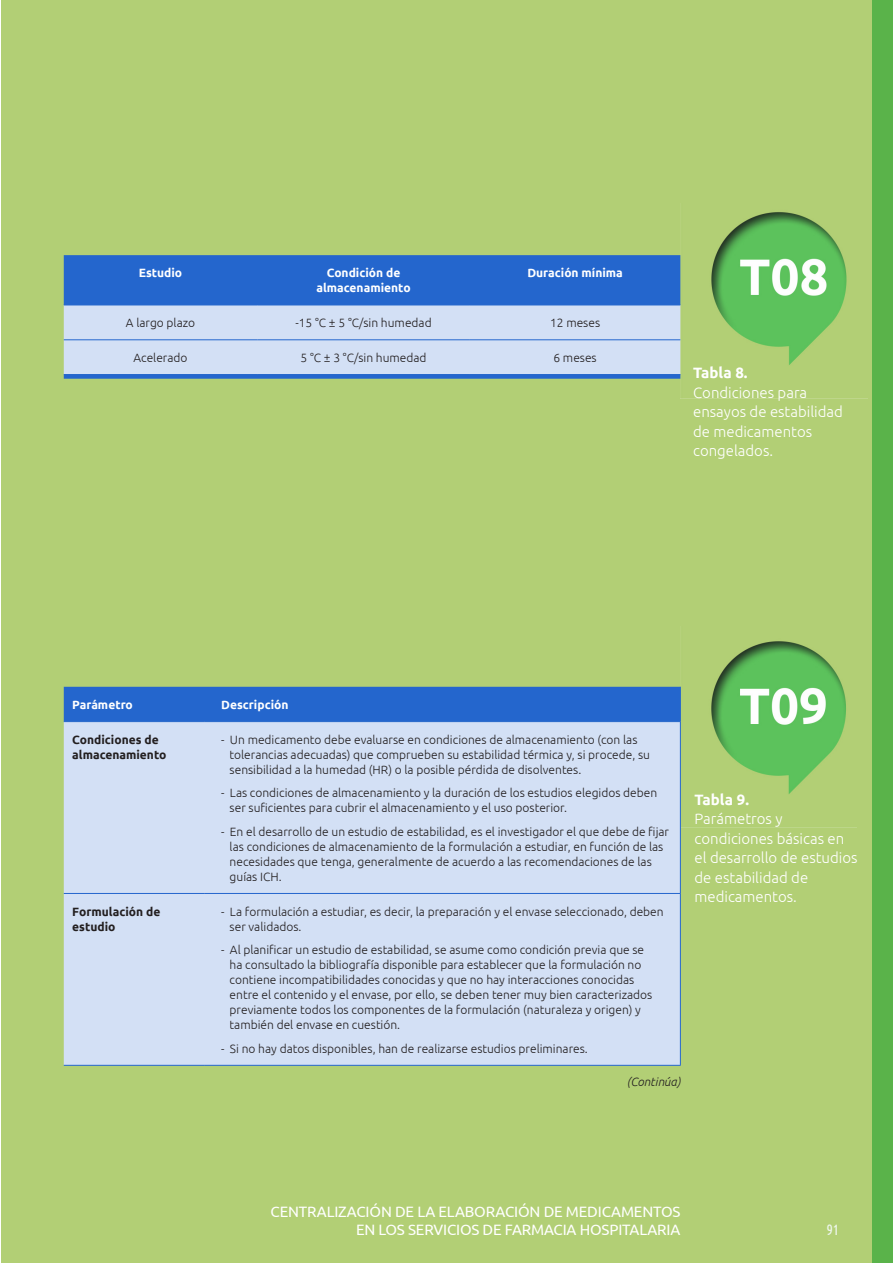
<style>
.page{position:relative;width:893px;height:1263px;background:#fff}
.page>*{position:absolute;margin:0;border:0;box-sizing:border-box;transform-origin:0 0}
.Titol_figura{font:300 15px/19.5px "Ubuntu";color:#fff}
.t1{font:15px/18px "Ubuntu";letter-spacing:-.01em;color:#fff;text-align:right}
.t2{font:15px "Ubuntu Condensed";color:#eef7ed}
.C__texto{font:300 12px/15px "Ubuntu";color:#231f20}
.C__texto-2{font:700 12px/15px "Ubuntu";color:#fff;text-align:center}
.C__texto-3{font:700 12px/15px "Ubuntu";color:#231f20}
.Peu_Figura{font:italic 300 12px "Ubuntu";color:#231f20}
.s1{font-weight:700}
</style>
<div class="page">
<div style="left:1px;top:0;width:892px;height:1263px;background:#b2cf75"></div>
<div style="left:872px;top:0;width:21px;height:1263px;background:#5ab34a"></div>
<img style="left:680px;top:212px;width:187px;height:187px">
<img style="left:680px;top:641px;width:177px;height:187px">
<svg style="left:64px;top:255px;width:616px;height:119px;background:#87abe3"></svg>
<hr style="left:64px;top:305px;width:193px;height:1px;background:#2466cd">
<hr style="left:257px;top:305px;width:213px;height:1px;background:#2466cd">
<hr style="left:470px;top:305px;width:210px;height:1px;background:#2466cd">
<hr style="left:64px;top:339px;width:193px;height:1px;background:#2466cd">
<hr style="left:257px;top:339px;width:213px;height:1px;background:#2466cd">
<hr style="left:470px;top:339px;width:210px;height:1px;background:#2466cd">
<div style="left:64px;top:374px;width:616px;height:5px;background:#2466cd"></div>
<div style="left:64px;top:687px;width:616px;height:34px;background:#2466cd"></div>
<div style="left:64px;top:722px;width:616px;height:343px;background:#d3e0f5"></div>
<hr style="left:680px;top:687px;width:1px;height:34px;background:#2466cd">
<hr style="left:64px;top:721px;width:140px;height:1px;background:#2466cd">
<hr style="left:204px;top:721px;width:477px;height:1px;background:#2466cd">
<hr style="left:680px;top:722px;width:1px;height:171px;background:#2466cd">
<hr style="left:64px;top:893px;width:140px;height:1px;background:#2466cd">
<hr style="left:204px;top:893px;width:477px;height:1px;background:#2466cd">
<hr style="left:680px;top:894px;width:1px;height:171px;background:#2466cd">
<hr style="left:64px;top:1065px;width:140px;height:1px;background:#2466cd">
<hr style="left:204px;top:1065px;width:477px;height:1px;background:#2466cd">
<p class="C__texto-2" style="left:139px;top:265px;width:45px">Estudio</p>
<p class="C__texto-2" style="left:317px;top:265px;width:96px">Condición de almacenamiento</p>
<p class="C__texto-2" style="left:527px;top:265px;width:97px">Duración mínima</p>
<p class="C__texto" style="left:126px;top:315px;width:71px">A largo plazo</p>
<p class="C__texto" style="left:295px;top:315px;width:138px">-15 °C ± 5 °C/sin humedad</p>
<p class="C__texto" style="left:550px;top:315px;width:52px">12 meses</p>
<p class="C__texto" style="left:134px;top:350px;width:55px">Acelerado</p>
<p class="C__texto" style="left:301px;top:350px;width:128px">5 °C ± 3 °C/sin humedad</p>
<p class="C__texto" style="left:553px;top:350px;width:45px">6 meses</p>
<p class="Titol_figura" style="left:693px;top:363px;width:151px"><span class="s1">Tabla 8.<br></span>Condiciones para ensayos de estabilidad de medicamentos congelados.</p>
<p class="C__texto-2" style="left:72px;top:697px;width:62px">Parámetro</p>
<p class="C__texto-2" style="left:221px;top:697px;width:69px">Descripción</p>
<p class="C__texto-3" style="left:72px;top:732px;width:96px">Condiciones de almacenamiento</p>
<p class="C__texto" style="left:230px;top:732px;width:422px;text-indent:-9px">- Un medicamento debe evaluarse en condiciones de almacenamiento (con las tolerancias adecuadas) que comprueben su estabilidad térmica y, si procede, su sensibilidad a la humedad (HR) o la posible pérdida de disolventes.</p>
<p class="C__texto" style="left:230px;top:785px;width:429px;text-indent:-9px">- Las condiciones de almacenamiento y la duración de los estudios elegidos deben ser suficientes para cubrir el almacenamiento y el uso posterior.</p>
<p class="C__texto" style="left:230px;top:824px;width:441px;text-indent:-9px">- En el desarrollo de un estudio de estabilidad, es el investigador el que debe de fijar las condiciones de almacenamiento de la formulación a estudiar, en función de las necesidades que tenga, generalmente de acuerdo a las recomendaciones de las guías ICH.</p>
<p class="C__texto-3" style="left:72px;top:903px;width:90px">Formulación de estudio</p>
<p class="C__texto" style="left:230px;top:903px;width:436px;text-indent:-9px">- La formulación a estudiar, es decir, la preparación y el envase seleccionado, deben ser validados.</p>
<p class="C__texto" style="left:230px;top:942px;width:424px;text-indent:-9px">- Al planificar un estudio de estabilidad, se asume como condición previa que se ha consultado la bibliografía disponible para establecer que la formulación no contiene incompatibilidades conocidas y que no hay interacciones conocidas entre el contenido y el envase, por ello, se deben tener muy bien caracterizados previamente todos los componentes de la formulación (naturaleza y origen) y también del envase en cuestión.</p>
<p class="C__texto" style="left:221px;top:1040px;width:368px">- Si no hay datos disponibles, han de realizarse estudios preliminares.</p>
<p class="Peu_Figura" style="left:627px;top:1075px;width:55px">(Continúa)</p>
<p class="Titol_figura" style="left:694px;top:789px;width:165px"><span class="s1">Tabla 9.<br></span>Parámetros y condiciones básicas en el desarrollo de estudios de estabilidad de medicamentos.</p>
<p class="t1" style="left:271px;top:1202px;width:411px">CENTRALIZACIÓN DE LA ELABORACIÓN DE MEDICAMENTOS<br>EN LOS SERVICIOS DE FARMACIA HOSPITALARIA</p>
<p class="t2" style="left:826px;top:1221px;width:14px">91</p>
</div>
